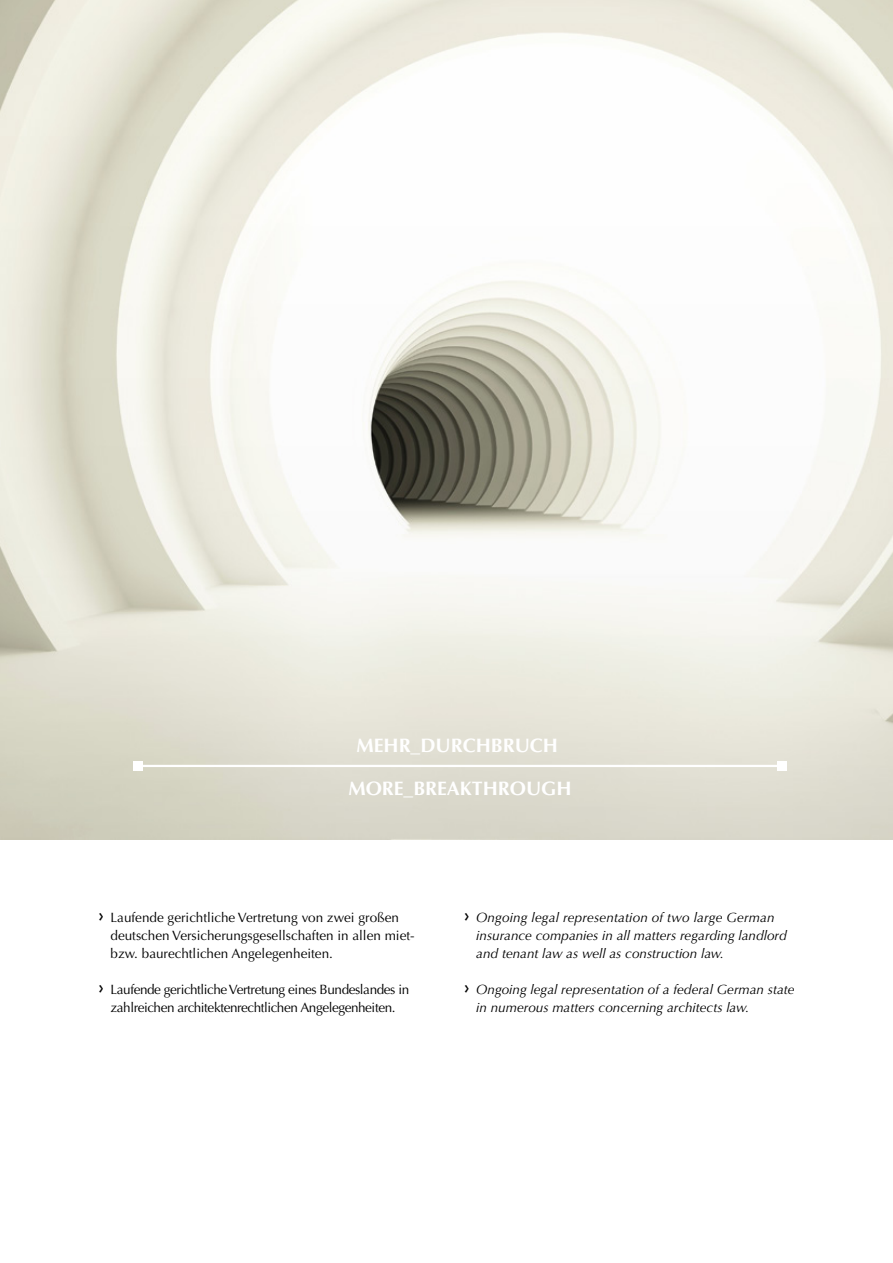
<style>
.page{position:relative;width:893px;height:1263px;background:#fff}
.page>*{position:absolute;margin:0;border:0;box-sizing:border-box;transform-origin:0 0}
.t1{font:700 19.5px "Optima LT Std";color:#fff}
.t2{font:italic 13.5px/18px "Optima LT Std";color:#000}
.t3{font:13.5px/18px "Optima LT Std";letter-spacing:-.01em;color:#000}
.t4{font:13.5px/18px "Optima LT Std";letter-spacing:-.03em;color:#000;text-align:center}
.s1{font-weight:700;font-size:19.5px}
.s2{font-weight:700;font-style:normal;font-size:19.5px}
</style>
<div class="page">
<img style="left:0;top:0;width:893px;height:839px">
<hr style="left:138px;top:765px;width:644px;height:2px;background:#fff">
<div style="left:133px;top:761px;width:9px;height:9px;background:#fff"></div>
<div style="left:778px;top:761px;width:9px;height:9px;background:#fff"></div>
<h1 class="t1" style="left:356px;top:734px;width:203px">MEHR_DURCHBRUCH</h1>
<h1 class="t1" style="left:348px;top:777px;width:225px">MORE_BREAKTHROUGH</h1>
<p class="t3" style="left:111px;top:909px;width:305px;text-indent:-13px"><span class="s1">›</span> Laufende gerichtliche Vertretung von zwei großen deutschen Versicherungsgesellschaften in allen miet&shy;bzw. baurechtlichen Angelegenheiten.</p>
<p class="t4" style="left:98px;top:981px;width:313px"><span class="s1">›</span> Laufende gerichtliche Vertretung eines Bundeslandes in zahlreichen architektenrechtlichen Angelegenheiten.</p>
<p class="t2" style="left:476px;top:909px;width:312px;text-indent:-13px"><span class="s2">›</span> Ongoing legal representation of two large German insurance companies in all matters regarding landlord and tenant law as well as construction law.</p>
<p class="t2" style="left:476px;top:981px;width:320px;text-indent:-13px"><span class="s2">›</span> Ongoing legal representation of a federal German state in numerous matters concerning architects law.</p>
</div>
